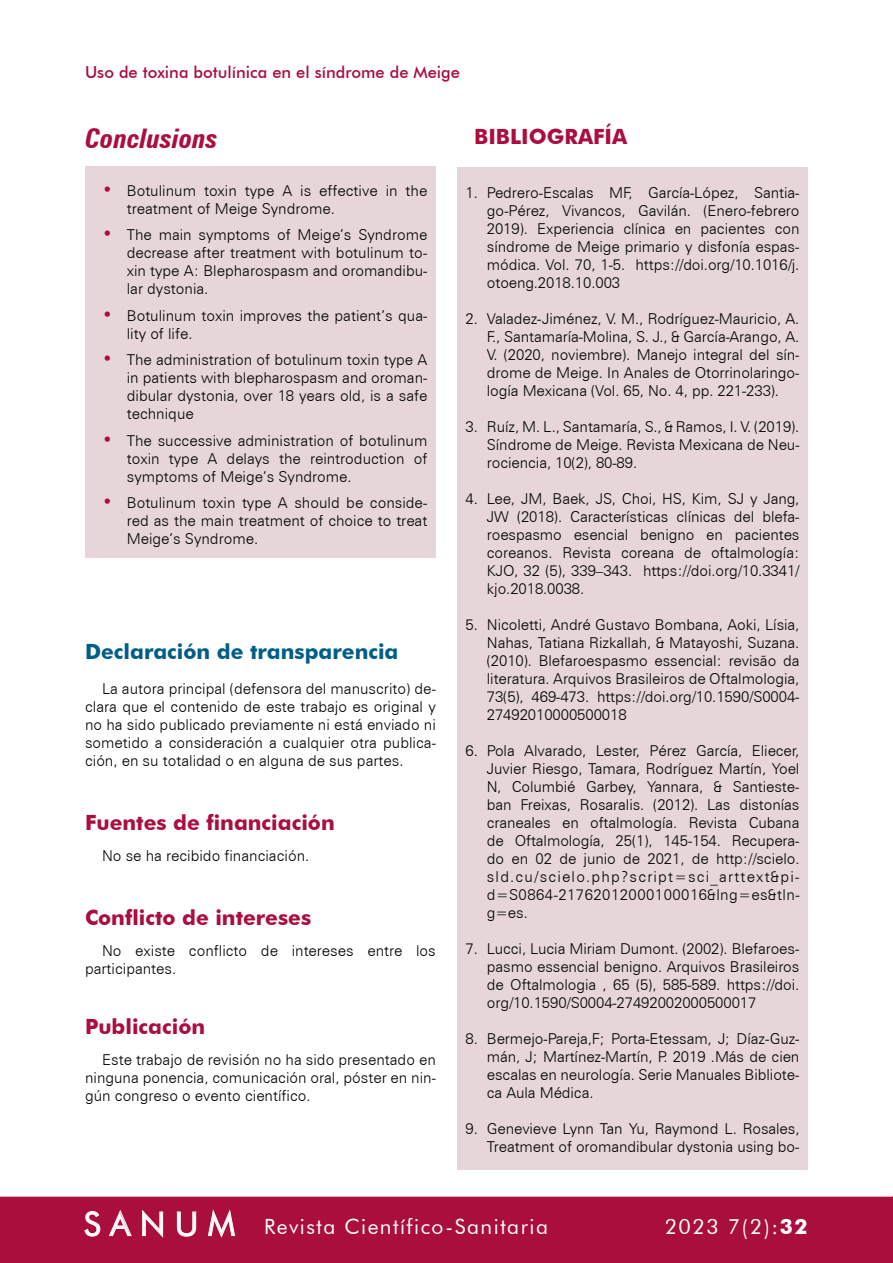
<style>
.page{position:relative;width:893px;height:1263px;background:#fff}
.page>*{position:absolute;margin:0;border:0;box-sizing:border-box;transform-origin:0 0}
.t1{font:italic 700 condensed 27px "Zurich BT";color:#aa0e3d}
.t2{font:700 21px "Futura BT";color:#aa0e3d}
.t3{font:21px "Futura BT";letter-spacing:.07em;color:#fff}
.t4{font:700 21px "Futura BT";color:#005e86}
.t5{font:500 16.5px "Futura BT";color:#aa0e3d}
.t6{font:300 15px/18px "Zurich BT";color:#000;text-align:justify}
.s1{font-size:18px;color:#aa0e3d}
.s2{font-size:33px}
.s3{font-weight:700}
</style>
<div class="page">
<div style="left:457px;top:167px;width:351px;height:1002px;background:#e6d6d9"></div>
<div style="left:85px;top:167px;width:351px;height:391px;background:#e6d6d9"></div>
<div style="left:0;top:1197px;width:892px;height:66px;background:#aa0e3d"></div>
<svg style="left:892px;top:1197px;width:1px;height:66px"></svg>
<p class="t5" style="left:85px;top:62px;width:376px">Uso de toxina botulínica en el síndrome de Meige</p>
<h1 class="t1" style="left:85px;top:122px;width:134px">Conclusions</h1>
<p class="t6" style="left:127px;top:181px;width:302px;text-indent:-25px"><span class="s1">•</span> Botulinum toxin type A is effective in the treatment of Meige Syndrome.</p>
<p class="t6" style="left:127px;top:226px;width:302px;text-indent:-25px"><span class="s1">•</span> The main symptoms of Meige’s Syndrome decrease after treatment with botulinum to&shy;xin type A: Blepharospasm and oromandibu&shy;lar dystonia.</p>
<p class="t6" style="left:127px;top:306px;width:302px;text-indent:-25px"><span class="s1">•</span> Botulinum toxin improves the patient’s qua&shy;lity of life.</p>
<p class="t6" style="left:127px;top:351px;width:302px;text-indent:-25px"><span class="s1">•</span> The administration of botulinum toxin type A in patients with blepharospasm and oroman&shy;dibular dystonia, over 18 years old, is a safe technique</p>
<p class="t6" style="left:127px;top:431px;width:302px;text-indent:-25px"><span class="s1">•</span> The successive administration of botulinum toxin type A delays the reintroduction of symptoms of Meige’s Syndrome.</p>
<p class="t6" style="left:127px;top:494px;width:302px;text-indent:-25px"><span class="s1">•</span> Botulinum toxin type A should be conside&shy;red as the main treatment of choice to treat Meige’s Syndrome.</p>
<h2 class="t4" style="left:85px;top:638px;width:315px">Declaración de transparencia</h2>
<p class="t6" style="left:85px;top:679px;width:352px;text-indent:17px">La autora principal (defensora del manuscrito) de&shy;clara que el contenido de este trabajo es original y no ha sido publicado previamente ni está enviado ni sometido a consideración a cualquier otra publica&shy;ción, en su totalidad o en alguna de sus partes.</p>
<h2 class="t2" style="left:85px;top:810px;width:251px">Fuentes de financiación</h2>
<p class="t6" style="left:102px;top:846px;width:209px">No se ha recibido financiación.</p>
<h2 class="t2" style="left:85px;top:905px;width:228px">Conflicto de intereses</h2>
<p class="t6" style="left:85px;top:942px;width:352px;text-indent:17px">No existe conflicto de intereses entre los participantes.</p>
<h2 class="t2" style="left:85px;top:1014px;width:122px">Publicación</h2>
<p class="t6" style="left:85px;top:1050px;width:352px;text-indent:17px">Este trabajo de revisión no ha sido presentado en ninguna ponencia, comunicación oral, póster en nin&shy;gún congreso o evento científico.</p>
<h2 class="t2" style="left:474px;top:123px;width:155px">BIBLIOGRAFÍA</h2>
<p class="t6" style="left:487px;top:184px;width:314px;text-indent:-21px">1. Pedrero-Escalas MF, García-López, Santia&shy;go-Pérez, Vivancos, Gavilán. (Enero-febrero 2019). Experiencia clínica en pacientes con síndrome de Meige primario y disfonía espas&shy;módica. Vol. 70, 1-5. https://doi.org/10.1016/j. otoeng.2018.10.003</p>
<p class="t6" style="left:487px;top:310px;width:314px;text-indent:-21px">2. Valadez-Jiménez, V. M., Rodríguez-Mauricio, A.<br>F., Santamaría-Molina, S. J., &amp; García-Arango, A.<br>V. (2020, noviembre). Manejo integral del sín&shy;drome de Meige. In Anales de Otorrinolaringo&shy;logía Mexicana (Vol. 65, No. 4, pp. 221-233).</p>
<p class="t6" style="left:487px;top:418px;width:314px;text-indent:-21px">3. Ruíz, M. L., Santamaría, S., &amp; Ramos, I. V. (2019).<br>Síndrome de Meige. Revista Mexicana de Neu&shy;rociencia, 10(2), 80-89.</p>
<p class="t6" style="left:487px;top:490px;width:314px;text-indent:-21px">4. Lee, JM, Baek, JS, Choi, HS, Kim, SJ y Jang, JW (2018). Características clínicas del blefa&shy;roespasmo esencial benigno en pacientes coreanos. Revista coreana de oftalmología:<br>KJO, 32 (5), 339–343. https://doi.org/10.3341/ kjo.2018.0038.</p>
<p class="t6" style="left:487px;top:616px;width:314px;text-indent:-21px">5. Nicoletti, André Gustavo Bombana, Aoki, Lísia, Nahas, Tatiana Rizkallah, &amp; Matayoshi, Suzana. (2010). Blefaroespasmo essencial: revisão da literatura. Arquivos Brasileiros de Oftalmologia, 73(5), 469-473. https://doi.org/10.1590/S0004- 27492010000500018</p>
<p class="t6" style="left:487px;top:742px;width:314px;text-indent:-21px">6. Pola Alvarado, Lester, Pérez García, Eliecer, Juvier Riesgo, Tamara, Rodríguez Martín, Yoel N, Columbié Garbey, Yannara, &amp; Santieste&shy;ban Freixas, Rosaralis. (2012). Las distonías craneales en oftalmología. Revista Cubana de Oftalmología, 25(1), 145-154. Recupera&shy;do en 02 de junio de 2021, de http://scielo. sld.cu/scielo.php?script=sci_arttext&amp;pi&shy;d=S0864-21762012000100016&amp;lng=es&amp;tln&shy;g=es.</p>
<p class="t6" style="left:487px;top:940px;width:314px;text-indent:-21px">7. Lucci, Lucia Miriam Dumont. (2002). Blefaroes&shy;pasmo essencial benigno. Arquivos Brasileiros de Oftalmologia , 65 (5), 585-589. https://doi. org/10.1590/S0004-27492002000500017</p>
<p class="t6" style="left:487px;top:1030px;width:314px;text-indent:-21px">8. Bermejo-Pareja,F; Porta-Etessam, J; Díaz-Guz&shy;mán, J; Martínez-Martín, P. 2019 .Más de cien escalas en neurología. Serie Manuales Bibliote&shy;ca Aula Médica.</p>
<p class="t6" style="left:466px;top:1120px;width:335px;text-align:right">9. Genevieve Lynn Tan Yu, Raymond L. Rosales,<br>Treatment of oromandibular dystonia using bo-</p>
<h2 class="t3" style="left:84px;top:1214px;width:466px"><span class="s2">S A N U M</span> Revista Científico-Sanitaria</h2>
<h2 class="t3" style="left:665px;top:1214px;width:144px">2023 7(2):<span class="s3">32</span></h2>
</div>
